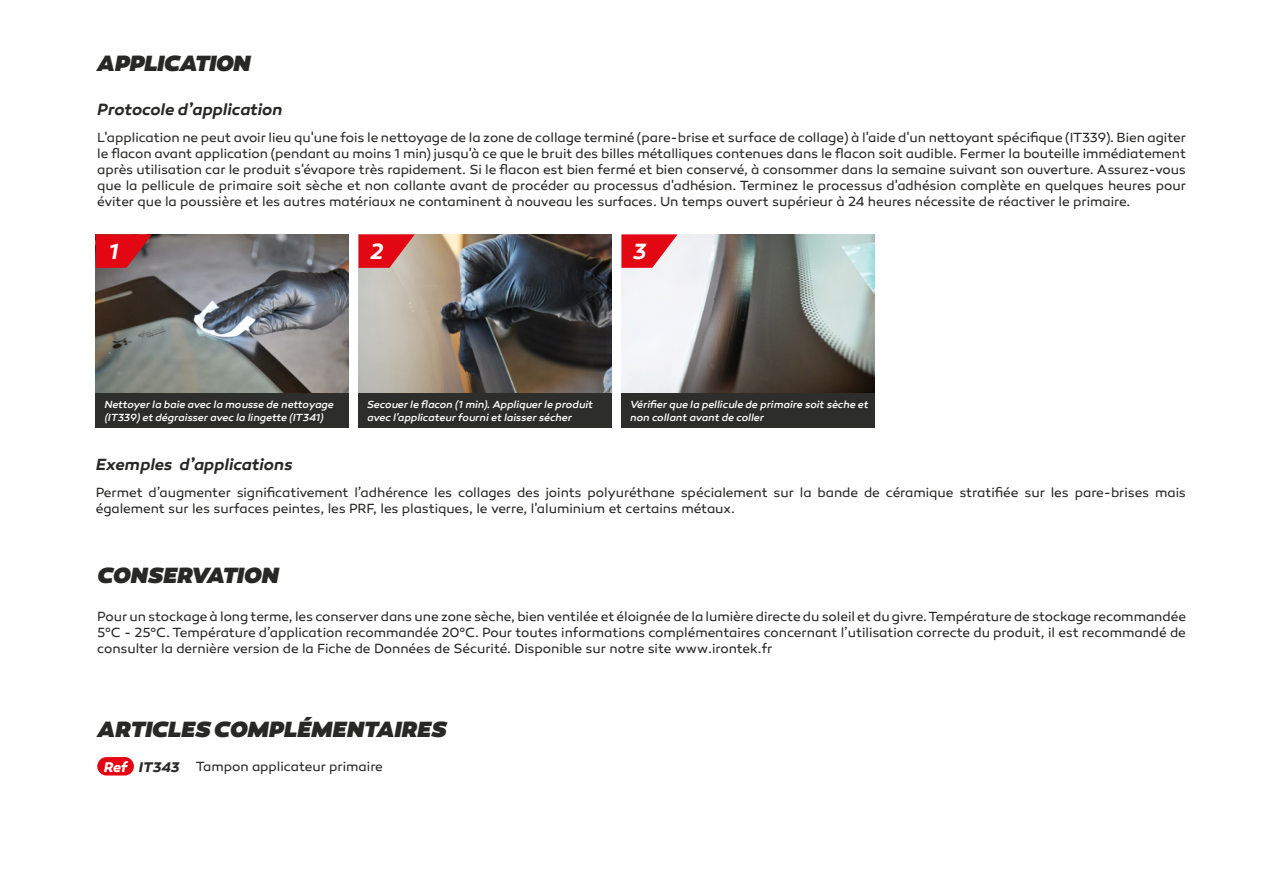
<style>
.page{position:relative;width:1263px;height:893px;background:#fff}
.page>*{position:absolute;margin:0;border:0;box-sizing:border-box;transform-origin:0 0}
.t1{font:italic 900 22.5px "Canaro";color:#282827}
.t2{font:italic 600 22.5px "Canaro";color:#fff}
.t3{font:italic 600 16.5px "Canaro";letter-spacing:-.005em;color:#282827}
.t4{font:13.5px/16.2px "Canaro";letter-spacing:-.005em;color:#282827;text-align:justify}
.t5{font:italic 500 10.5px/12.6px "Canaro";letter-spacing:-.005em;color:#fff}
.s1{font-weight:700;font-style:italic;font-size:14.25px;color:#fff}
.s2{font-weight:700;font-style:italic;font-size:14.25px}
</style>
<div class="page">
<img style="left:96px;top:234px;width:253px;height:159px">
<svg style="left:96px;top:234px;width:56px;height:34px;background:#c61d28"></svg>
<div style="left:96px;top:393px;width:253px;height:34px;background:#2d2d2c"></div>
<img style="left:359px;top:234px;width:253px;height:159px">
<svg style="left:359px;top:234px;width:56px;height:34px;background:#db3239"></svg>
<div style="left:359px;top:393px;width:253px;height:34px;background:#2d2d2c"></div>
<img style="left:622px;top:235px;width:253px;height:158px">
<svg style="left:621px;top:234px;width:57px;height:34px"></svg>
<div style="left:622px;top:393px;width:253px;height:34px;background:#2d2d2c"></div>
<div style="left:97px;top:757px;width:37px;height:18px;background:#e30613;border-radius:9px"></div>
<h1 class="t1" style="left:97px;top:49px;width:155px">APPLICATION</h1>
<p class="t3" style="left:97px;top:99px;width:187px">Protocole d’application</p>
<p class="t4" style="left:97px;top:129px;width:1090px">L'application ne peut avoir lieu qu'une fois le nettoyage de la zone de collage terminé (pare-brise et surface de collage) à l'aide d'un nettoyant spécifique (IT339). Bien agiter le flacon avant application (pendant au moins 1 min) jusqu'à ce que le bruit des billes métalliques contenues dans le flacon soit audible. Fermer la bouteille immédiatement après utilisation car le produit s'évapore très rapidement. Si le flacon est bien fermé et bien conservé, à consommer dans la semaine suivant son ouverture. Assurez-vous que la pellicule de primaire soit sèche et non collante avant de procéder au processus d'adhésion. Terminez le processus d'adhésion complète en quelques heures pour éviter que la poussière et les autres matériaux ne contaminent à nouveau les surfaces. Un temps ouvert supérieur à 24 heures nécessite de réactiver le primaire.</p>
<h1 class="t2" style="left:109px;top:238px;width:11px">1</h1>
<h1 class="t2" style="left:370px;top:238px;width:15px">2</h1>
<h1 class="t2" style="left:633px;top:238px;width:15px">3</h1>
<p class="t5" style="left:104px;top:398px;width:231px">Nettoyer la baie avec la mousse de nettoyage (IT339) et dégraisser avec la lingette (IT341)</p>
<p class="t5" style="left:367px;top:398px;width:227px">Secouer le flacon (1 min). Appliquer le produit avec l'applicateur fourni et laisser sécher</p>
<p class="t5" style="left:630px;top:398px;width:240px">Vérifier que la pellicule de primaire soit sèche et non collant avant de coller</p>
<p class="t3" style="left:96px;top:454px;width:199px">Exemples d’applications</p>
<p class="t4" style="left:96px;top:484px;width:1092px">Permet d’augmenter significativement l’adhérence les collages des joints polyuréthane spécialement sur la bande de céramique stratifiée sur les pare-brises mais également sur les surfaces peintes, les PRF, les plastiques, le verre, l'aluminium et certains métaux.</p>
<h1 class="t1" style="left:97px;top:561px;width:183px">CONSERVATION</h1>
<p class="t4" style="left:97px;top:608px;width:1090px">Pour un stockage à long terme, les conserver dans une zone sèche, bien ventilée et éloignée de la lumière directe du soleil et du givre. Température de stockage recommandée 5°C - 25°C. Température d’application recommandée 20°C. Pour toutes informations complémentaires concernant l’utilisation correcte du produit, il est recommandé de consulter la dernière version de la Fiche de Données de Sécurité. Disponible sur notre site www.irontek.fr</p>
<h1 class="t1" style="left:97px;top:714px;width:351px">ARTICLES COMPLÉMENTAIRES</h1>
<p class="t4" style="left:104px;top:759px;width:280px"><span class="s1">Ref</span> <span class="s2">IT343</span> Tampon applicateur primaire</p>
</div>
